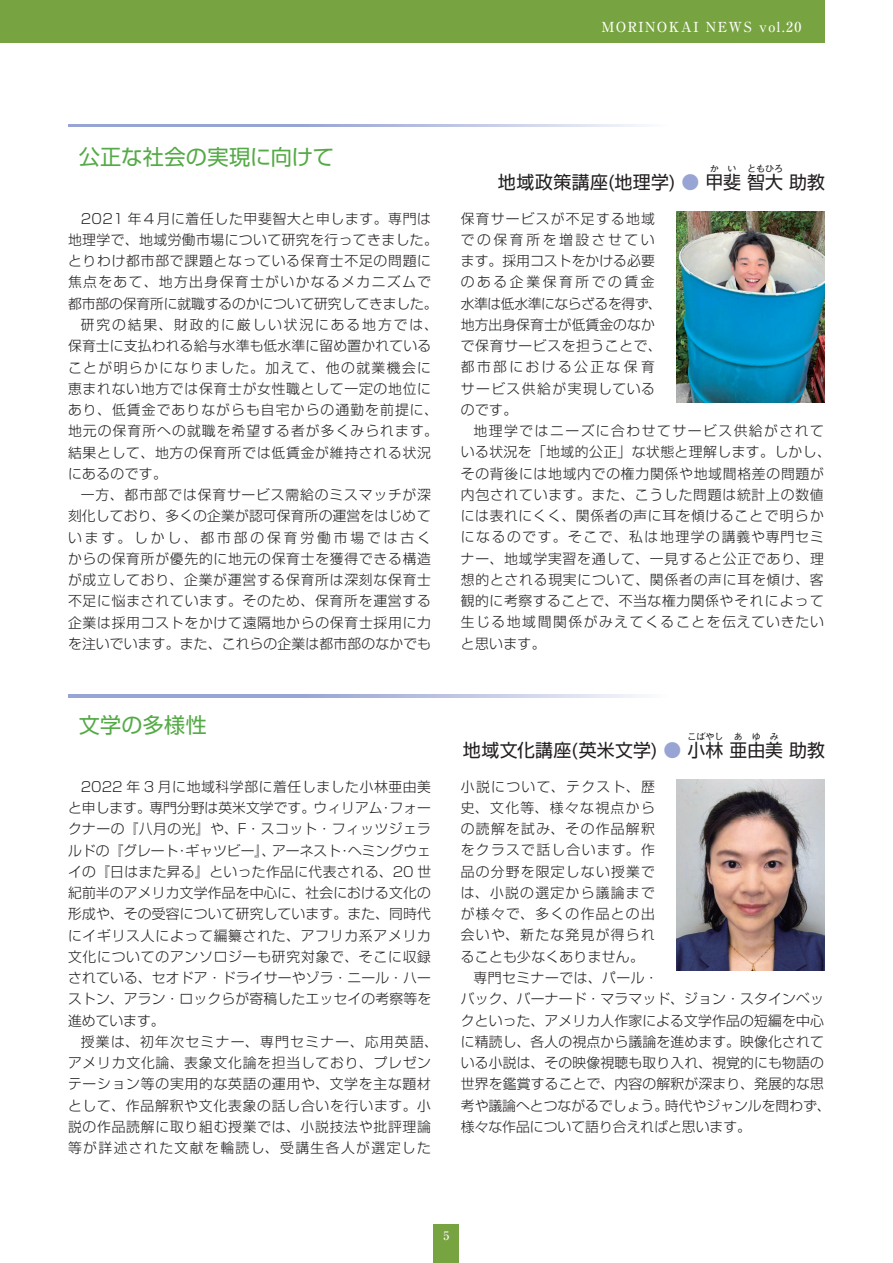
<style>
.page{position:relative;width:893px;height:1263px;background:#fff}
.page>*{position:absolute;margin:0;border:0;box-sizing:border-box;transform-origin:0 0}
.t1{font:21.3px "Shin Go Pro";letter-spacing:.01em;color:#54aa46}
.t2{font:18px "Shin Go Pro";letter-spacing:.02em;color:#231f20}
.t3{font:300 13.8px/21.3px "Shin Go Pro";letter-spacing:.055em;color:#231f20}
.t4{font:300 13.8px "Shin Go Pro";letter-spacing:.01em;color:#231f20}
.t5{font:300 13.8px "Shin Go Pro";letter-spacing:.1em;color:#231f20}
.t6{font:300 13.8px "Shin Go Pro";letter-spacing:.095em;color:#231f20}
.t7{font:300 13.8px "Shin Go Pro";color:#231f20}
.t8{font:300 13.8px "Shin Go Pro";letter-spacing:-.01em;color:#231f20}
.t9{font:300 13.8px "Shin Go Pro";letter-spacing:.03em;color:#231f20}
.t10{font:300 13.8px "Shin Go Pro";letter-spacing:.015em;color:#231f20}
.t11{font:300 13.8px "Shin Go Pro";letter-spacing:.08em;color:#231f20}
.t12{font:300 13.8px "Shin Go Pro";letter-spacing:.075em;color:#231f20}
.t13{font:300 13.8px "Shin Go Pro";letter-spacing:.135em;color:#231f20}
.t14{font:300 13.8px "Shin Go Pro";letter-spacing:.205em;color:#231f20}
.t15{font:500 13.8px "Ryumin Pro";letter-spacing:.1em;color:#fff}
.t16{font:300 13.8px "Shin Go Pro";letter-spacing:.085em;color:#231f20}
.t17{font:300 13.8px "Shin Go Pro";letter-spacing:.02em;color:#231f20}
.t18{font:300 13.8px "Shin Go Pro";letter-spacing:.035em;color:#231f20}
.t19{font:500 11.7px "Ryumin Pro";color:#fff}
.t20{font:9px "Shin Go Pro";color:#231f20}
.s1{color:#98a4d3}
</style>
<div class="page">
<div style="left:0;top:0;width:825px;height:43px;background:#78a341"></div>
<div style="left:434px;top:1225px;width:25px;height:38px;background:#78a341"></div>
<svg style="left:68px;top:125px;width:573px;height:2px"></svg>
<svg style="left:68px;top:695px;width:573px;height:2px"></svg>
<img style="left:676px;top:780px;width:149px;height:191px">
<img style="left:676px;top:212px;width:149px;height:191px">
<p class="t15" style="left:601px;top:16px;width:217px">MORINOKAI NEWS vol.20　</p>
<h1 class="t1" style="left:79px;top:139px;width:257px">公正な社会の実現に向けて</h1>
<p class="t3" style="left:81px;top:206px;width:352px">2021 年４月に着任した甲斐智大と申します。専門は</p>
<p class="t9" style="left:68px;top:228px;width:371px">地理学で、地域労働市場について研究を行ってきました。</p>
<p class="t3" style="left:68px;top:249px;width:365px">とりわけ都市部で課題となっている保育士不足の問題に</p>
<p class="t5" style="left:68px;top:271px;width:365px">焦点をあて、地方出身保育士がいかなるメカニズムで</p>
<p class="t8" style="left:68px;top:292px;width:371px">都市部の保育所に就職するのかについて研究してきました。</p>
<p class="t13" style="left:81px;top:313px;width:359px">研究の結果、財政的に厳しい状況にある地方では、</p>
<p class="t4" style="left:68px;top:335px;width:365px">保育士に支払われる給与水準も低水準に留め置かれている</p>
<p class="t5" style="left:68px;top:356px;width:365px">ことが明らかになりました。加えて、他の就業機会に</p>
<p class="t3" style="left:68px;top:376px;width:365px">恵まれない地方では保育士が女性職として一定の地位に</p>
<p class="t11" style="left:68px;top:398px;width:371px">あり、低賃金でありながらも自宅からの通勤を前提に、</p>
<p class="t12" style="left:68px;top:420px;width:371px">地元の保育所への就職を希望する者が多くみられます。</p>
<p class="t3" style="left:68px;top:440px;width:364px">結果として、地方の保育所では低賃金が維持される状況</p>
<p class="t3" style="left:68px;top:461px;width:100px">にあるのです。</p>
<p class="t3" style="left:81px;top:482px;width:352px">一方、都市部では保育サービス需給のミスマッチが深</p>
<p class="t4" style="left:68px;top:505px;width:364px">刻化しており、多くの企業が認可保育所の運営をはじめて</p>
<p class="t14" style="left:68px;top:526px;width:364px">います。しかし、都市部の保育労働市場では古く</p>
<p class="t3" style="left:68px;top:546px;width:365px">からの保育所が優先的に地元の保育士を獲得できる構造</p>
<p class="t3" style="left:68px;top:567px;width:364px">が成立しており、企業が運営する保育所は深刻な保育士</p>
<p class="t3" style="left:68px;top:589px;width:364px">不足に悩まされています。そのため、保育所を運営する</p>
<p class="t3" style="left:68px;top:610px;width:365px">企業は採用コストをかけて遠隔地からの保育士採用に力</p>
<p class="t4" style="left:68px;top:632px;width:365px">を注いでいます。また、これらの企業は都市部のなかでも</p>
<h1 class="t1" style="left:79px;top:707px;width:130px">文学の多様性</h1>
<p class="t3" style="left:68px;top:774px;width:365px;text-align:justify;text-indent:13px">2022 年 3 月に地域科学部に着任しました小林亜由美と申します。専門分野は英米文学です。ウィリアム・フォークナーの『八月の光』や、F・スコット・フィッツジェラルドの『グレート・ギャツビー』、アーネスト・ヘミングウェイの『日はまた昇る』といった作品に代表される、20 世紀前半のアメリカ文学作品を中心に、社会における文化の形成や、その受容について研究しています。また、同時代にイギリス人によって編纂された、アフリカ系アメリカ文化についてのアンソロジーも研究対象で、そこに収録されている、セオドア・ドライサーやゾラ・ニール・ハーストン、アラン・ロックらが寄稿したエッセイの考察等を進めています。</p>
<p class="t3" style="left:68px;top:1029px;width:371px;text-indent:13px">授業は、初年次セミナー、専門セミナー、応用英語、アメリカ文化論、表象文化論を担当しており、プレゼンテーション等の実用的な英語の運用や、文学を主な題材として、作品解釈や文化表象の話し合いを行います。小説の作品読解に取り組む授業では、小説技法や批評理論等が詳述された文献を輪読し、受講生各人が選定した</p>
<p class="t20" style="left:710px;top:161px;width:28px">か い</p>
<p class="t20" style="left:747px;top:161px;width:38px">ともひろ</p>
<h2 class="t2" style="left:498px;top:167px;width:328px">地域政策講座(地理学) <span class="s1">●</span> 甲斐智大 助教</h2>
<p class="t3" style="left:461px;top:206px;width:202px">保育サービスが不足する地域での保育所を増設させています。採用コストをかける必要のある企業保育所での賃金水準は低水準にならざるを得ず、地方出身保育士が低賃金のなかで保育サービスを担うことで、都市部における公正な保育サービス供給が実現しているのです。</p>
<p class="t3" style="left:461px;top:419px;width:371px;text-indent:13px">地理学ではニーズに合わせてサービス供給がされている状況を「地域的公正」な状態と理解します。しかし、その背後には地域内での権力関係や地域間格差の問題が内包されています。また、こうした問題は統計上の数値には表れにくく、関係者の声に耳を傾けることで明らかになるのです。そこで、私は地理学の講義や専門セミナー、地域学実習を通して、一見すると公正であり、理想的とされる現実について、関係者の声に耳を傾け、客観的に考察することで、不当な権力関係やそれによって生じる地域間関係がみえてくることを伝えていきたいと思います。</p>
<p class="t20" style="left:687px;top:729px;width:38px">こばやし</p>
<p class="t20" style="left:734px;top:729px;width:46px">あゆみ</p>
<h2 class="t2" style="left:463px;top:735px;width:364px">地域文化講座(英米文学) <span class="s1">●</span> 小林亜由美 助教</h2>
<p class="t5" style="left:461px;top:775px;width:196px">小説について、テクスト、歴</p>
<p class="t5" style="left:461px;top:796px;width:196px">史、文化等、様々な視点から</p>
<p class="t6" style="left:461px;top:818px;width:196px">の読解を試み、その作品解釈</p>
<p class="t6" style="left:461px;top:839px;width:196px">をクラスで話し合います。作</p>
<p class="t16" style="left:461px;top:860px;width:196px">品の分野を限定しない授業で</p>
<p class="t6" style="left:461px;top:881px;width:196px">は、小説の選定から議論まで</p>
<p class="t6" style="left:461px;top:903px;width:196px">が様々で、多くの作品との出</p>
<p class="t6" style="left:461px;top:924px;width:196px">会いや、新たな発見が得られ</p>
<p class="t17" style="left:461px;top:945px;width:184px">ることも少なくありません。</p>
<p class="t18" style="left:474px;top:966px;width:186px">専門セミナーでは、パール・</p>
<p class="t10" style="left:461px;top:988px;width:365px">バック、バーナード・マラマッド、ジョン・スタインベッ</p>
<p class="t4" style="left:461px;top:1009px;width:364px">クといった、アメリカ人作家による文学作品の短編を中心</p>
<p class="t4" style="left:461px;top:1030px;width:365px">に精読し、各人の視点から議論を進めます。映像化されて</p>
<p class="t4" style="left:461px;top:1051px;width:365px">いる小説は、その映像視聴も取り入れ、視覚的にも物語の</p>
<p class="t4" style="left:461px;top:1073px;width:365px">世界を鑑賞することで、内容の解釈が深まり、発展的な思</p>
<p class="t7" style="left:461px;top:1094px;width:371px">考や議論へとつながるでしょう。時代やジャンルを問わず、</p>
<p class="t7" style="left:461px;top:1115px;width:292px">様々な作品について語り合えればと思います。</p>
<p class="t19" style="left:444px;top:1227px;width:7px">5</p>
</div>
